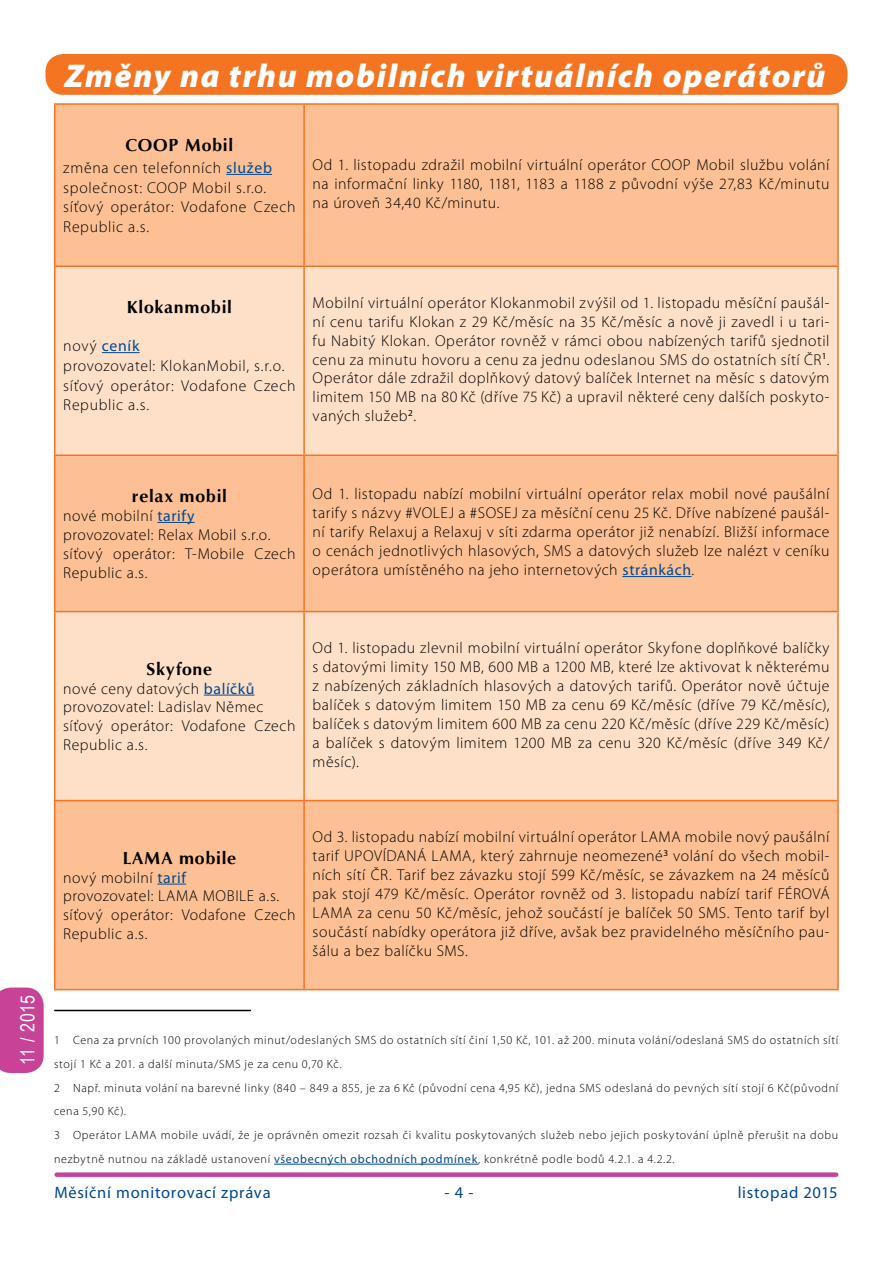
<style>
.page{position:relative;width:893px;height:1263px;background:#fff}
.page>*{position:absolute;margin:0;border:0;box-sizing:border-box;transform-origin:0 0}
.t1{font:italic 900 33px "Myriad Pro";letter-spacing:.05em;color:#fff}
.t2{font:19.5px "Arial Narrow";letter-spacing:.015em;color:#fff}
.t3{font:700 18px "Vera Humana 95";letter-spacing:.04em;color:#000}
.t4{font:16.5px "Myriad Pro";letter-spacing:.045em;color:#004990}
.t5{font:300 15.75px/18.9px "Myriad Pro";letter-spacing:.035em;color:#000}
.t6{font:300 12px/23.7px "Myriad Pro";letter-spacing:.055em;color:#000}
.s1{font-weight:400;color:#004990}
</style>
<div class="page">
<div style="left:57px;top:1172px;width:779px;height:5px;background:#c84398"></div>
<div style="left:45px;top:54px;width:802px;height:41px;background:#f47421;border-radius:18px"></div>
<div style="left:56px;top:105px;width:781px;height:884px;background:#fcc094"></div>
<svg style="left:56px;top:267px;width:781px;height:533px;background:#fdd5b7"></svg>
<hr style="left:54px;top:103px;width:250px;height:2px;background:#f47421">
<hr style="left:54px;top:105px;width:2px;height:160px;background:#f47421">
<hr style="left:304px;top:103px;width:535px;height:2px;background:#f47421">
<hr style="left:303px;top:105px;width:2px;height:160px;background:#f47421">
<hr style="left:837px;top:105px;width:2px;height:160px;background:#f47421">
<hr style="left:54px;top:265px;width:250px;height:2px;background:#f47421">
<hr style="left:54px;top:267px;width:2px;height:187px;background:#f47421">
<hr style="left:304px;top:265px;width:535px;height:2px;background:#f47421">
<hr style="left:303px;top:267px;width:2px;height:187px;background:#f47421">
<hr style="left:837px;top:267px;width:2px;height:187px;background:#f47421">
<hr style="left:54px;top:454px;width:250px;height:2px;background:#f47421">
<hr style="left:54px;top:456px;width:2px;height:155px;background:#f47421">
<hr style="left:304px;top:454px;width:535px;height:2px;background:#f47421">
<hr style="left:303px;top:456px;width:2px;height:155px;background:#f47421">
<hr style="left:837px;top:456px;width:2px;height:155px;background:#f47421">
<hr style="left:54px;top:611px;width:250px;height:1px;background:#f47421">
<hr style="left:54px;top:612px;width:2px;height:188px;background:#f47421">
<hr style="left:304px;top:611px;width:535px;height:1px;background:#f47421">
<hr style="left:303px;top:612px;width:2px;height:188px;background:#f47421">
<hr style="left:837px;top:612px;width:2px;height:188px;background:#f47421">
<hr style="left:54px;top:800px;width:250px;height:1px;background:#f47421">
<hr style="left:54px;top:801px;width:2px;height:188px;background:#f47421">
<hr style="left:304px;top:800px;width:535px;height:1px;background:#f47421">
<hr style="left:303px;top:801px;width:2px;height:188px;background:#f47421">
<hr style="left:837px;top:801px;width:2px;height:188px;background:#f47421">
<hr style="left:54px;top:989px;width:250px;height:1px;background:#f47421">
<hr style="left:304px;top:989px;width:535px;height:1px;background:#f47421">
<hr style="left:226px;top:174px;width:46px;height:1px;background:#004990">
<hr style="left:102px;top:352px;width:38px;height:1px;background:#004990">
<hr style="left:157px;top:522px;width:38px;height:1px;background:#004990">
<hr style="left:622px;top:576px;width:70px;height:1px;background:#004990">
<hr style="left:204px;top:695px;width:50px;height:1px;background:#004990">
<svg style="left:157px;top:884px;width:29px;height:1px"></svg>
<hr style="left:274px;top:1164px;width:204px;height:1px;background:#004990">
<hr style="left:55px;top:1010px;width:195px;height:1px;background:#000">
<svg style="left:0;top:987px;width:44px;height:86px;background:#cb4d9d"></svg>
<h1 class="t1" style="left:65px;top:54px;width:762px">Změny na trhu mobilních virtuálních operátorů</h1>
<p class="t3" style="left:126px;top:134px;width:109px">COOP Mobil</p>
<p class="t5" style="left:63px;top:158px;width:234px;line-height:19.8px">změna cen telefonních <span class="s1">služeb </span>společnost: COOP Mobil s.r.o. síťový operátor: Vodafone Czech<br>Republic a.s.</p>
<p class="t5" style="left:313px;top:155px;width:518px;text-align:justify">Od 1. listopadu zdražil mobilní virtuální operátor COOP Mobil službu volání na informační linky 1180, 1181, 1183 a 1188 z původní výše 27,83 Kč/minutu na úroveň 34,40 Kč/minutu.</p>
<p class="t3" style="left:127px;top:296px;width:107px">Klokanmobil</p>
<p class="t5" style="left:63px;top:336px;width:234px;line-height:19.8px">nový <span class="s1">ceník<br></span>provozovatel: KlokanMobil, s.r.o. síťový operátor: Vodafone Czech<br>Republic a.s.</p>
<p class="t5" style="left:313px;top:293px;width:518px;text-align:justify">Mobilní virtuální operátor Klokanmobil zvýšil od 1. listopadu měsíční paušál&shy;ní cenu tarifu Klokan z 29 Kč/měsíc na 35 Kč/měsíc a nově ji zavedl i u tari&shy;fu Nabitý Klokan. Operátor rovněž v rámci obou nabízených tarifů sjednotil cenu za minutu hovoru a cenu za jednu odeslanou SMS do ostatních sítí ČR<sup>1</sup>.<br>Operátor dále zdražil doplňkový datový balíček Internet na měsíc s datovým limitem 150 MB na 80 Kč (dříve 75 Kč) a upravil některé ceny dalších poskyto&shy;vaných služeb<sup>2</sup>.</p>
<p class="t3" style="left:132px;top:485px;width:97px">relax mobil</p>
<p class="t5" style="left:63px;top:506px;width:234px">nové mobilní <span class="s1">tarify<br></span>provozovatel: Relax Mobil s.r.o. síťový operátor: T-Mobile Czech<br>Republic a.s.</p>
<p class="t5" style="left:313px;top:484px;width:518px;text-align:justify">Od 1. listopadu nabízí mobilní virtuální operátor relax mobil nové paušální tarify s názvy #VOLEJ a #SOSEJ za měsíční cenu 25 Kč. Dříve nabízené paušál&shy;ní tarify Relaxuj a Relaxuj v síti zdarma operátor již nenabízí. Bližší informace o cenách jednotlivých hlasových, SMS a datových služeb lze nalézt v ceníku operátora umístěného na jeho internetových <span class="s1">stránkách</span>.</p>
<p class="t3" style="left:147px;top:658px;width:67px">Skyfone</p>
<p class="t5" style="left:63px;top:679px;width:234px">nové ceny datových <span class="s1">balíčků </span>provozovatel: Ladislav Němec síťový operátor: Vodafone Czech<br>Republic a.s.</p>
<p class="t5" style="left:313px;top:638px;width:518px;text-align:justify">Od 1. listopadu zlevnil mobilní virtuální operátor Skyfone doplňkové balíčky s datovými limity 150 MB, 600 MB a 1200 MB, které lze aktivovat k některému z nabízených základních hlasových a datových tarifů. Operátor nově účtuje balíček s datovým limitem 150 MB za cenu 69 Kč/měsíc (dříve 79 Kč/měsíc), balíček s datovým limitem 600 MB za cenu 220 Kč/měsíc (dříve 229 Kč/měsíc) a balíček s datovým limitem 1200 MB za cenu 320 Kč/měsíc (dříve 349 Kč/ měsíc).</p>
<p class="t2" style="left:13px;top:1065px;width:72px;rotate:-90deg">11 / 2015</p>
<p class="t3" style="left:123px;top:847px;width:115px">LAMA mobile</p>
<p class="t5" style="left:63px;top:868px;width:234px">nový mobilní <span class="s1">tarif<br></span>provozovatel: LAMA MOBILE a.s. síťový operátor: Vodafone Czech<br>Republic a.s.</p>
<p class="t5" style="left:313px;top:827px;width:518px;text-align:justify">Od 3. listopadu nabízí mobilní virtuální operátor LAMA mobile nový paušální tarif UPOVÍDANÁ LAMA, který zahrnuje neomezené<sup>3</sup> volání do všech mobil&shy;ních sítí ČR. Tarif bez závazku stojí 599 Kč/měsíc, se závazkem na 24 měsíců pak stojí 479 Kč/měsíc. Operátor rovněž od 3. listopadu nabízí tarif FÉROVÁ LAMA za cenu 50 Kč/měsíc, jehož součástí je balíček 50 SMS. Tento tarif byl součástí nabídky operátora již dříve, avšak bez pravidelného měsíčního pau&shy;šálu a bez balíčku SMS.</p>
<p class="t6" style="left:54px;top:1028px;width:786px">1 Cena za prvních 100 provolaných minut/odeslaných SMS do ostatních sítí činí 1,50 Kč, 101. až 200. minuta volání/odeslaná SMS do ostatních sítí stojí 1 Kč a 201. a další minuta/SMS je za cenu 0,70 Kč.<br>2 Např. minuta volání na barevné linky (840 – 849 a 855, je za 6 Kč (původní cena 4,95 Kč), jedna SMS odeslaná do pevných sítí stojí 6 Kč(původní cena 5,90 Kč).<br>3 Operátor LAMA mobile uvádí, že je oprávněn omezit rozsah či kvalitu poskytovaných služeb nebo jejich poskytování úplně přerušit na dobu nezbytně nutnou na základě ustanovení <span class="s1">všeobecných obchodních podmínek</span>, konkrétně podle bodů 4.2.1. a 4.2.2.</p>
<p class="t4" style="left:54px;top:1183px;width:218px">Měsíční monitorovací zpráva</p>
<p class="t4" style="left:445px;top:1183px;width:30px">- 4 -</p>
<p class="t4" style="left:738px;top:1183px;width:102px">listopad 2015</p>
</div>
